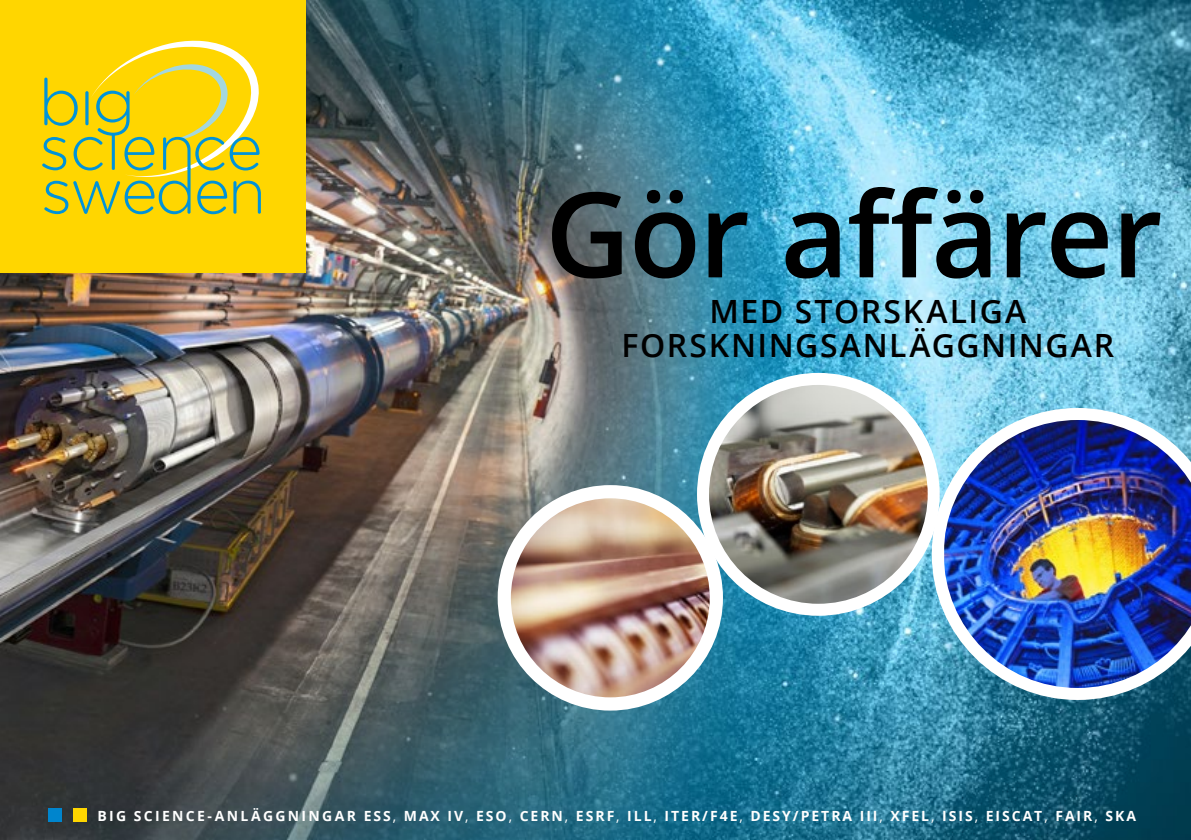
<style>
.page{position:relative;width:1191px;height:840px;background:#fff}
.page>*{position:absolute;margin:0;border:0;box-sizing:border-box;transform-origin:0 0}
.t1{font:600 118px "Open Sans";letter-spacing:-.015em;color:#000}
.t2{font:600 32px/34px "Open Sans";letter-spacing:.045em;color:#000;text-align:center}
.t3{font:700 14px "Open Sans";letter-spacing:.14em;color:#fff}
.s1{font-weight:400}
</style>
<div class="page">
<img style="left:0;top:0;width:1191px;height:839px">
<div style="left:0;top:0;width:305px;height:272px;background:#ffd600"></div>
<svg style="left:42px;top:40px;width:219px;height:174px"></svg>
<img style="left:504px;top:491px;width:212px;height:212px;border-radius:106px">
<div style="left:497px;top:485px;width:226px;height:225px;border:13px solid #fff;border-radius:50%"></div>
<img style="left:703px;top:378px;width:230px;height:231px;border-radius:115px">
<div style="left:697px;top:372px;width:242px;height:243px;border:12px solid #fff;border-radius:50%"></div>
<img style="left:931px;top:408px;width:260px;height:291px">
<div style="left:73px;top:808px;width:13px;height:13px;background:#ffd600"></div>
<div style="left:48px;top:808px;width:14px;height:13px;background:#0085cd"></div>
<h1 class="t1" style="left:545px;top:153px;width:619px">Gör affärer</h1>
<h2 class="t2" style="left:621px;top:293px;width:494px">MED STORSKALIGA<br>FORSKNINGSANLÄGGNINGAR</h2>
<p class="t3" style="left:97px;top:805px;width:1040px">BIG SCIENCE-ANLÄGGNINGAR ESS<span class="s1">,</span> MAX IV<span class="s1">,</span> ESO<span class="s1">,</span> CERN<span class="s1">,</span> ESRF<span class="s1">,</span> ILL<span class="s1">,</span> ITER/F4E<span class="s1">,</span> DESY/PETRA III<span class="s1">,</span> XFEL<span class="s1">,</span> ISIS<span class="s1">,</span> EISCAT<span class="s1">,</span> FAIR<span class="s1">,</span> SKA</p>
</div>
